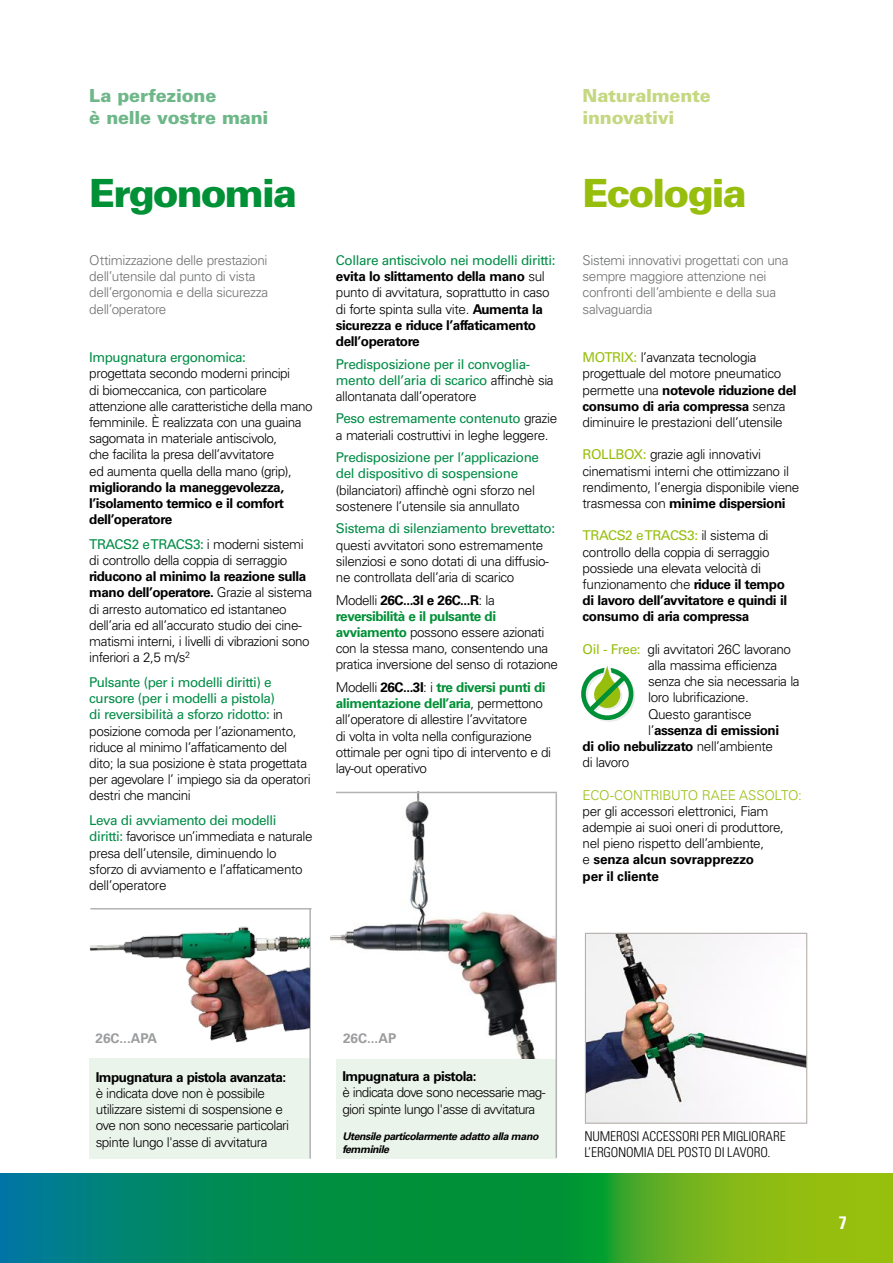
<style>
.page{position:relative;width:893px;height:1263px;background:#fff}
.page>*{position:absolute;margin:0;border:0;box-sizing:border-box;transform-origin:0 0}
.t1{font:900 39px "Univers LT Std";letter-spacing:-.05em;color:#009036}
.t2{font:900 39px "Univers LT Std";letter-spacing:-.05em;color:#97be0d}
.t3{font:900 18px/21.6px "Univers LT Std";letter-spacing:-.015em;color:#6eb789}
.t4{font:900 18px/21.6px "Univers LT Std";letter-spacing:-.015em;color:#c5d881}
.t5{font:700 condensed 18px "Univers LT Std";color:#fff}
.t6{font:300 13.5px/16.2px "Univers LT Std";letter-spacing:-.035em;color:#000}
.t7{font:700 13.5px/16.2px "Univers LT Std";letter-spacing:-.035em;color:#000;text-align:justify}
.t8{font:300 13.5px/16.2px "Univers LT Std";letter-spacing:-.025em;color:#6f7072}
.t9{font:13.5px/16.2px "Univers LT Std";letter-spacing:-.03em;color:#008c46}
.t10{font:300 condensed 13.5px/16.2px "Univers LT Std";letter-spacing:-.01em;color:#000}
.t11{font:300 13.5px "Univers LT Std";letter-spacing:-.025em;color:#97be0d}
.t12{font:700 13.5px "Univers LT Std";color:#9c9d9f}
.t13{font:italic 700 10.65px/12.8px "Univers LT Std";letter-spacing:-.04em;color:#000}
.s1{font-weight:400;color:#008c46}
.s2{font-weight:700}
.s3{font-weight:300}
.s4{font-weight:300;color:#000}
.s5{font-weight:700;color:#009036}
.s6{font-weight:400;color:#97be0d}
</style>
<div class="page">
<svg style="left:0;top:1174px;width:557px;height:89px;background:#008955"></svg>
<svg style="left:557px;top:1174px;width:336px;height:89px;background:#67b11d"></svg>
<svg style="left:581px;top:665px;width:54px;height:57px"></svg>
<div style="left:90px;top:1058px;width:220px;height:100px;background:#ebf4eb"></div>
<div style="left:336px;top:1058px;width:221px;height:100px;background:#ebf4eb"></div>
<img style="left:330px;top:791px;width:227px;height:267px">
<hr style="left:309px;top:908px;width:2px;height:250px;background:#b1b2b4">
<hr style="left:556px;top:793px;width:1px;height:365px;background:#b1b2b4">
<hr style="left:336px;top:792px;width:221px;height:1px;background:#b1b2b4">
<img style="left:587px;top:935px;width:218px;height:187px">
<div style="left:585px;top:933px;width:222px;height:191px;border:1px solid #b6b0ab"></div>
<img style="left:89px;top:908px;width:220px;height:135px">
<h2 class="t3" style="left:89px;top:85px;width:181px">La perfezione<br>è nelle vostre mani</h2>
<h2 class="t4" style="left:583px;top:85px;width:130px">Naturalmente innovativi</h2>
<h1 class="t1" style="left:89px;top:168px;width:209px">Ergonomia</h1>
<h1 class="t2" style="left:583px;top:168px;width:166px">Ecologia</h1>
<p class="t8" style="left:89px;top:252px;width:181px">Ottimizzazione delle prestazioni dell’utensile dal punto di vista dell’ergonomia e della sicurezza dell’operatore</p>
<p class="t9" style="left:89px;top:349px;width:158px">Impugnatura ergonomica:</p>
<p class="t6" style="left:89px;top:365px;width:225px">progettata secondo moderni principi<br>di biomeccanica, con particolare attenzione alle caratteristiche della mano femminile. è realizzata con una guaina sagomata in materiale antiscivolo,<br>che facilita la presa dell’avvitatore<br>ed aumenta quella della mano (grip),</p>
<p class="t7" style="left:89px;top:479px;width:196px">migliorando la maneggevolezza, l’isolamento termico e il comfort dell’operatore</p>
<p class="t6" style="left:89px;top:536px;width:216px"><span class="s1">TRACS2 e TRACS3:</span> i moderni sistemi di controllo della coppia di serraggio</p>
<p class="t6" style="left:89px;top:568px;width:224px"><span class="s2">riducono al minimo la reazione sulla mano dell’operatore.</span> Grazie al sistema di arresto automatico ed istantaneo dell’aria ed all’accurato studio dei cine&shy;matismi interni, i livelli di vibrazioni sono inferiori a 2,5 m/s<sup>2</sup></p>
<p class="t6" style="left:89px;top:674px;width:223px"><span class="s1">Pulsante (per i modelli diritti) e cursore (per i modelli a pistola)<br>di reversibilità a sforzo ridotto:</span> in posizione comoda per l’azionamento, riduce al minimo l’affaticamento del dito; la sua posizione è stata progettata per agevolare l’ impiego sia da operatori destri che mancini</p>
<p class="t6" style="left:89px;top:812px;width:225px"><span class="s1">Leva di avviamento dei modelli diritti:</span> favorisce un’immediata e naturale presa dell’utensile, diminuendo lo sforzo di avviamento e l’affaticamento dell’operatore</p>
<p class="t7" style="left:336px;top:252px;width:221px;text-align:left"><span class="s1">Collare antiscivolo nei modelli diritti: </span>evita lo slittamento della mano <span class="s3">sul punto di avvitatura, soprattutto in caso di forte spinta sulla vite.</span> Aumenta la sicurezza e riduce l’affaticamento dell’operatore</p>
<p class="t9" style="left:336px;top:356px;width:219px">Predisposizione per il convoglia&shy;mento dell’aria di scarico <span class="s4">affinchè sia allontanata dall’operatore</span></p>
<p class="t6" style="left:336px;top:411px;width:223px"><span class="s1">Peso estremamente contenuto</span> grazie a materiali costruttivi in leghe leggere.</p>
<p class="t9" style="left:336px;top:449px;width:205px">Predisposizione per l’applicazione del dispositivo di sospensione</p>
<p class="t6" style="left:336px;top:482px;width:201px">(bilanciatori) affinchè ogni sforzo nel sostenere l’utensile sia annullato</p>
<p class="t9" style="left:336px;top:521px;width:221px">Sistema di silenziamento brevettato:</p>
<p class="t6" style="left:336px;top:537px;width:215px">questi avvitatori sono estremamente silenziosi e sono dotati di una diffusio&shy;ne controllata dell’aria di scarico</p>
<p class="t6" style="left:336px;top:592px;width:224px">Modelli <span class="s2">26C...3I e 26C...R</span>: la <span class="s5">reversibilità e il pulsante di avviamento</span> possono essere azionati con la stessa mano, consentendo una pratica inversione del senso di rotazione</p>
<p class="t6" style="left:336px;top:679px;width:217px">Modelli <span class="s2">26C...3I</span>: i <span class="s5">tre diversi punti di alimentazione dell’aria</span>, permettono all’operatore di allestire l’avvitatore<br>di volta in volta nella configurazione ottimale per ogni tipo di intervento e di lay-out operativo</p>
<p class="t8" style="left:583px;top:252px;width:207px">Sistemi innovativi progettati con una sempre maggiore attenzione nei confronti dell’ambiente e della sua salvaguardia</p>
<p class="t6" style="left:583px;top:349px;width:216px"><span class="s6">MOTRIX:</span> l’avanzata tecnologia progettuale del motore pneumatico permette una <span class="s2">notevole riduzione del consumo di aria compressa</span> senza diminuire le prestazioni dell’utensile</p>
<p class="t6" style="left:583px;top:446px;width:218px"><span class="s6">ROLLBOX:</span> grazie agli innovativi cinematismi interni che ottimizzano il rendimento, l’energia disponibile viene trasmessa con <span class="s2">minime dispersioni</span></p>
<p class="t6" style="left:583px;top:527px;width:206px"><span class="s6">TRACS2 e TRACS3:</span> il sistema di controllo della coppia di serraggio possiede una elevata velocità di funzionamento che <span class="s2">riduce il tempo di lavoro dell’avvitatore e quindi il consumo di aria compressa</span></p>
<p class="t6" style="left:583px;top:641px;width:210px"><span class="s6">Oil - Free:</span> gli avvitatori 26C lavorano</p>
<p class="t6" style="left:648px;top:657px;width:131px">alla massima efficienza</p>
<p class="t6" style="left:648px;top:673px;width:153px">senza che sia necessaria la</p>
<p class="t6" style="left:648px;top:689px;width:102px">loro lubrificazione.</p>
<p class="t6" style="left:648px;top:706px;width:105px">Questo garantisce</p>
<p class="t7" style="left:648px;top:722px;width:133px"><span class="s3">l’</span>assenza di emissioni</p>
<p class="t7" style="left:583px;top:738px;width:192px">di olio nebulizzato <span class="s3">nell’ambiente</span></p>
<p class="t6" style="left:583px;top:754px;width:48px">di lavoro</p>
<p class="t11" style="left:583px;top:787px;width:42px">Eco-cont</p>
<p class="t11" style="left:650px;top:787px;width:31px">ri buto</p>
<p class="t11" style="left:702px;top:787px;width:47px">RAEE assolto</p>
<p class="t11" style="left:798px;top:787px;width:5px">:</p>
<p class="t6" style="left:583px;top:803px;width:203px">per gli accessori elettronici, Fiam adempie ai suoi oneri di produttore, nel pieno rispetto dell’ambiente,<br>e <span class="s2">senza alcun sovrapprezzo<br>per il cliente</span></p>
<p class="t12" style="left:95px;top:1030px;width:63px">26C...APA</p>
<p class="t12" style="left:343px;top:1030px;width:54px">26C...AP</p>
<p class="t7" style="left:96px;top:1069px;width:192px">Impugnatura a pistola avanzata:</p>
<p class="t6" style="left:96px;top:1085px;width:195px">è indicata dove non è possibile utilizzare sistemi di sospensione e ove non sono necessarie particolari spinte lungo l'asse di avvitatura</p>
<p class="t7" style="left:342px;top:1068px;width:136px">Impugnatura a pistola:</p>
<p class="t6" style="left:342px;top:1084px;width:205px">è indicata dove sono necessarie mag&shy;giori spinte lungo l'asse di avvitatura</p>
<p class="t13" style="left:342px;top:1130px;width:198px">Utensile particolarmente adatto alla mano femminile</p>
<p class="t10" style="left:584px;top:1128px;width:203px">NUMEROSI ACCESSORI PER MIGLIORARE<br>L’ERGONOMIA DEL POSTO DI LAVORO.</p>
<h2 class="t5" style="left:839px;top:1212px;width:9px">7</h2>
</div>
